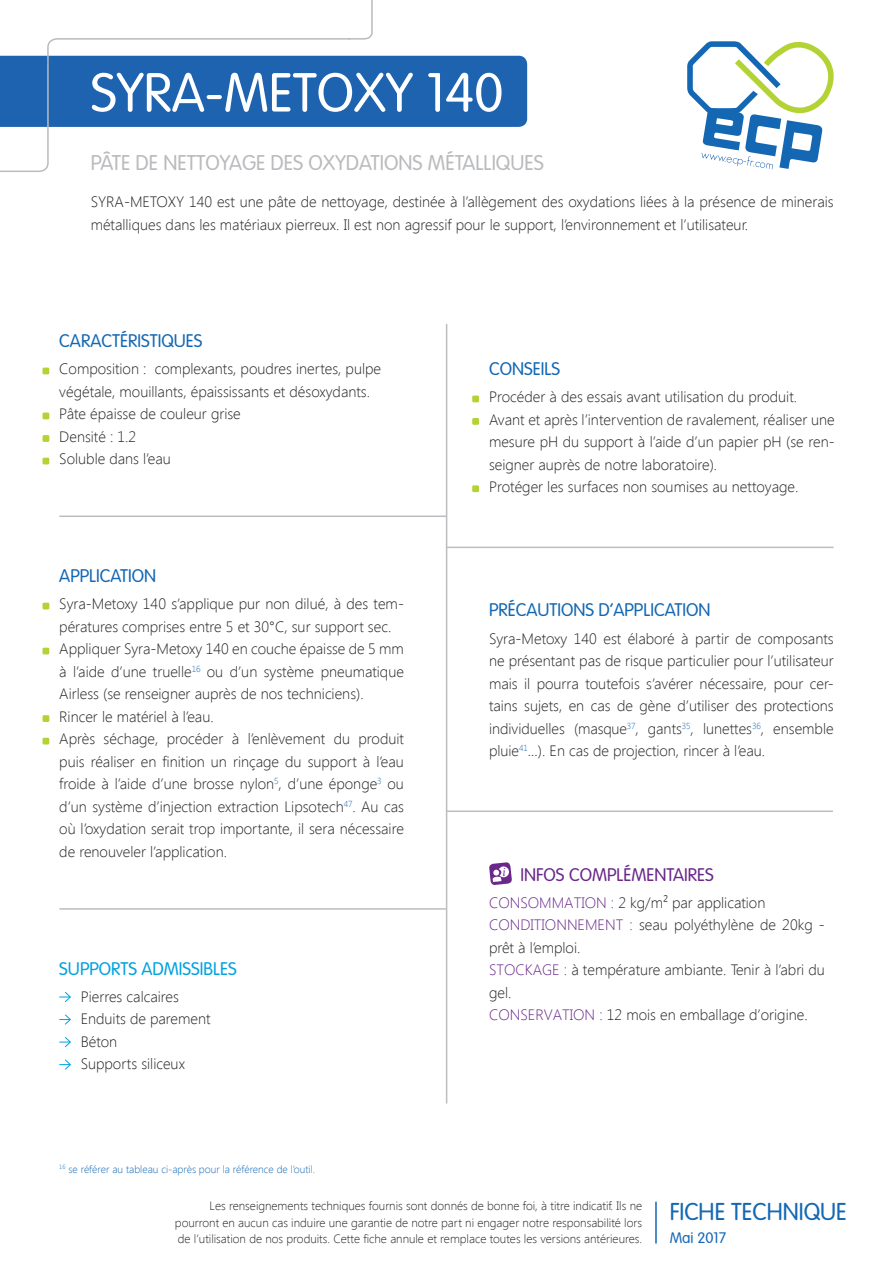
<style>
.page{position:relative;width:893px;height:1263px;background:#fff}
.page>*{position:absolute;margin:0;border:0;box-sizing:border-box;transform-origin:0 0}
.t1{font:300 54px "VAG Rounded Std";color:#fff}
.t2{font:300 24px "VAG Rounded Std";color:#1468b3}
.t3{font:300 21px "VAG Rounded Std";color:#babbbe}
.t4{font:300 18px "VAG Rounded Std";color:#1468b3}
.t5{font:300 18px "VAG Rounded Std";color:#6a288a}
.t6{font:300 18px "VAG Rounded Std";color:#00a2df}
.t7{font:300 15px/22.5px "Segoe UI";color:#231f20}
.t8{font:300 15px "VAG Rounded Std";color:#1468b3}
.t9{font:300 12px/16.5px "Segoe UI";color:#231f20}
.t10{font:300 10.5px "Segoe UI";color:#1468b3}
.s1{color:#6a288a}
</style>
<div class="page">
<hr style="left:446px;top:547px;width:387px;height:1px;background:#bcbdc0">
<hr style="left:59px;top:908px;width:387px;height:2px;background:#bcbdc0">
<hr style="left:59px;top:515px;width:388px;height:2px;background:#bcbdc0">
<hr style="left:447px;top:810px;width:386px;height:2px;background:#bcbdc0">
<hr style="left:446px;top:324px;width:1px;height:779px;background:#bcbdc0">
<svg style="left:43px;top:603px;width:6px;height:6px"></svg>
<div style="left:43px;top:715px;width:6px;height:7px;background:#b3d234"></div>
<svg style="left:43px;top:368px;width:6px;height:6px"></svg>
<svg style="left:43px;top:413px;width:6px;height:6px"></svg>
<div style="left:43px;top:435px;width:6px;height:7px;background:#b3d234"></div>
<svg style="left:43px;top:458px;width:6px;height:6px"></svg>
<svg style="left:0;top:0;width:527px;height:172px"></svg>
<svg style="left:687px;top:41px;width:147px;height:128px"></svg>
<svg style="left:59px;top:991px;width:12px;height:11px"></svg>
<svg style="left:59px;top:1014px;width:12px;height:11px"></svg>
<svg style="left:59px;top:1037px;width:12px;height:11px"></svg>
<svg style="left:59px;top:1059px;width:12px;height:11px"></svg>
<svg style="left:43px;top:648px;width:6px;height:6px"></svg>
<div style="left:472px;top:396px;width:7px;height:6px;background:#b3d234"></div>
<div style="left:472px;top:418px;width:7px;height:7px;background:#b3d234"></div>
<div style="left:472px;top:485px;width:7px;height:7px;background:#b3d234"></div>
<hr style="left:655px;top:1202px;width:2px;height:41px;background:#1468b3">
<svg style="left:43px;top:738px;width:6px;height:6px"></svg>
<svg style="left:489px;top:862px;width:23px;height:23px"></svg>
<p class="t1" style="left:91px;top:62px;width:414px">SYRA-METOXY 140</p>
<p class="t3" style="left:91px;top:150px;width:455px">PÂTE DE NETTOYAGE DES OXYDATIONS MÉTALLIQUES</p>
<p class="t7" style="left:91px;top:190px;width:744px">SYRA-METOXY 140 est une pâte de nettoyage, destinée à l’allègement des oxydations liées à la présence de minerais métalliques dans les matériaux pierreux. Il est non agressif pour le support, l’environnement et l’utilisateur.</p>
<p class="t4" style="left:59px;top:330px;width:145px">CARACTÉRISTIQUES</p>
<p class="t7" style="left:59px;top:357px;width:323px">Composition : complexants, poudres inertes, pulpe végétale, mouillants, épaississants et désoxydants.</p>
<p class="t7" style="left:59px;top:402px;width:183px">Pâte épaisse de couleur grise</p>
<p class="t7" style="left:59px;top:425px;width:78px">Densité : 1.2</p>
<p class="t7" style="left:59px;top:447px;width:113px">Soluble dans l’eau</p>
<p class="t4" style="left:59px;top:566px;width:98px">APPLICATION</p>
<p class="t7" style="left:59px;top:592px;width:346px">Syra-Metoxy 140 s’applique pur non dilué, à des tem&shy;pératures comprises entre 5 et 30°C, sur support sec.</p>
<p class="t7" style="left:59px;top:637px;width:346px;text-align:justify">Appliquer Syra-Metoxy 140 en couche épaisse de 5 mm à l’aide d’une truelle<sup>16</sup> ou d’un système pneumatique Airless (se renseigner auprès de nos techniciens).</p>
<p class="t7" style="left:59px;top:705px;width:156px">Rincer le matériel à l’eau.</p>
<p class="t7" style="left:59px;top:727px;width:346px;text-align:justify">Après séchage, procéder à l’enlèvement du produit puis réaliser en finition un rinçage du support à l’eau froide à l’aide d’une brosse nylon<sup>5</sup>, d’une éponge<sup>3</sup> ou d’un système d’injection extraction Lipsotech<sup>47</sup>. Au cas où l’oxydation serait trop importante, il sera nécessaire de renouveler l’application.</p>
<p class="t6" style="left:59px;top:958px;width:179px">SUPPORTS ADMISSIBLES</p>
<p class="t7" style="left:81px;top:985px;width:100px">Pierres calcaires</p>
<p class="t7" style="left:81px;top:1007px;width:131px">Enduits de parement</p>
<p class="t7" style="left:81px;top:1030px;width:38px">Béton</p>
<p class="t7" style="left:81px;top:1052px;width:106px">Supports siliceux</p>
<p class="t10" style="left:59px;top:1162px;width:257px"><sup>16</sup> se référer au tableau ci-après pour la référence de l’outil.</p>
<p class="t4" style="left:489px;top:358px;width:73px">CONSEILS</p>
<p class="t7" style="left:489px;top:385px;width:310px">Procéder à des essais avant utilisation du produit.</p>
<p class="t7" style="left:489px;top:408px;width:347px;text-align:justify">Avant et après l’intervention de ravalement, réaliser une mesure pH du support à l’aide d’un papier pH (se ren&shy;seigner auprès de notre laboratoire).</p>
<p class="t7" style="left:489px;top:475px;width:311px">Protéger les surfaces non soumises au nettoyage.</p>
<p class="t4" style="left:489px;top:600px;width:223px">PRÉCAUTIONS D’APPLICATION</p>
<p class="t7" style="left:489px;top:626px;width:346px;text-align:justify">Syra-Metoxy 140 est élaboré à partir de composants ne présentant pas de risque particulier pour l’utilisateur mais il pourra toutefois s’avérer nécessaire, pour cer&shy;tains sujets, en cas de gène d’utiliser des protections individuelles (masque<sup>37</sup>, gants<sup>35</sup>, lunettes<sup>36</sup>, ensemble pluie<sup>41</sup>…). En cas de projection, rincer à l’eau.</p>
<p class="t5" style="left:520px;top:864px;width:195px">INFOS COMPLÉMENTAIRES</p>
<p class="t7" style="left:489px;top:891px;width:278px"><span class="s1">CONSOMMATION :</span> 2 kg/m² par application</p>
<p class="t7" style="left:489px;top:913px;width:337px"><span class="s1">CONDITIONNEMENT :</span> seau polyéthylène de 20kg - prêt à l’emploi.</p>
<p class="t7" style="left:489px;top:958px;width:337px"><span class="s1">STOCKAGE :</span> à température ambiante. Tenir à l’abri du gel.</p>
<p class="t7" style="left:489px;top:1003px;width:320px"><span class="s1">CONSERVATION :</span> 12 mois en emballage d’origine.</p>
<p class="t9" style="left:210px;top:1197px;width:434px">Les renseignements techniques fournis sont donnés de bonne foi, à titre indicatif. Ils ne</p>
<p class="t9" style="left:175px;top:1214px;width:469px">pourront en aucun cas induire une garantie de notre part ni engager notre responsabilité lors de l’utilisation de nos produits. Cette fiche annule et remplace toutes les versions antérieures.</p>
<p class="t2" style="left:670px;top:1198px;width:179px">FICHE TECHNIQUE</p>
<p class="t8" style="left:670px;top:1230px;width:58px">Mai 2017</p>
</div>
